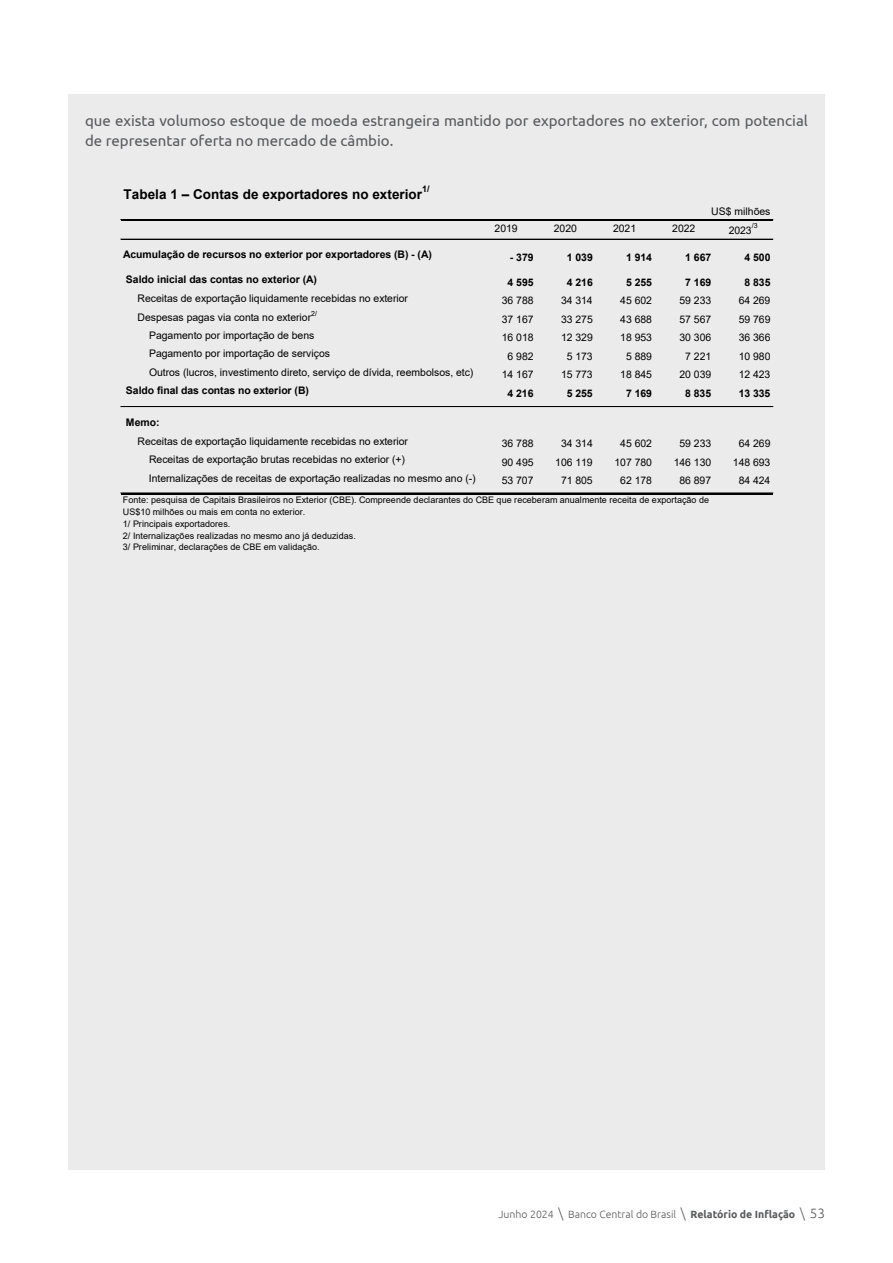
<style>
.page{position:relative;width:893px;height:1263px;background:#fff}
.page>*{position:absolute;margin:0;border:0;box-sizing:border-box;transform-origin:0 0}
.t1{font:15px/19.5px "Ubuntu";color:#58595b}
.t2{font:700 13.5px "Arial";color:#000}
.t3{font:10.5px "Arial";letter-spacing:-.005em;color:#000}
.t4{font:700 10.5px "Arial";letter-spacing:-.005em;color:#000}
.t5{font:300 10.5px "Ubuntu";color:#58595b}
.t6{font:9px/11.9px "Arial";letter-spacing:.005em;color:#000}
.t7{font:700 9px "Arial";color:#000}
.t8{font:7.05px "Arial";color:#000}
.s1{font-size:13.5px}
.s2{font-weight:700}
</style>
<div class="page">
<div style="left:68px;top:94px;width:757px;height:1075px;background:#ebebec"></div>
<hr style="left:121px;top:219px;width:652px;height:1px;background:#000">
<hr style="left:121px;top:220px;width:652px;height:1px;background:#000">
<hr style="left:121px;top:239px;width:652px;height:1px;background:#000">
<hr style="left:121px;top:406px;width:652px;height:1px;background:#000">
<hr style="left:121px;top:407px;width:652px;height:1px;background:#000">
<hr style="left:121px;top:493px;width:652px;height:1px;background:#000">
<h1 class="t1" style="left:85px;top:111px;width:724px">que exista volumoso estoque de moeda estrangeira mantido por exportadores no exterior, com potencial de representar oferta no mercado de câmbio.</h1>
<p class="t7" style="left:422px;top:182px;width:9px">1/</p>
<p class="t2" style="left:124px;top:184px;width:300px">Tabela 1 – Contas de exportadores no exterior</p>
<p class="t3" style="left:711px;top:204px;width:61px">US$ milhões</p>
<p class="t8" style="left:752px;top:221px;width:7px">/3</p>
<p class="t3" style="left:495px;top:222px;width:25px">2019</p>
<p class="t3" style="left:554px;top:222px;width:25px">2020</p>
<p class="t3" style="left:613px;top:222px;width:25px">2021</p>
<p class="t3" style="left:672px;top:222px;width:25px">2022</p>
<p class="t3" style="left:729px;top:223px;width:25px">2023</p>
<p class="t4" style="left:123px;top:247px;width:310px">Acumulação de recursos no exterior por exportadores (B) - (A)</p>
<p class="t4" style="left:510px;top:250px;width:25px">- 379</p>
<p class="t4" style="left:567px;top:250px;width:27px">1 039</p>
<p class="t4" style="left:626px;top:250px;width:27px">1 914</p>
<p class="t4" style="left:685px;top:250px;width:27px">1 667</p>
<p class="t4" style="left:744px;top:250px;width:27px">4 500</p>
<p class="t4" style="left:126px;top:272px;width:193px">Saldo inicial das contas no exterior (A)</p>
<p class="t4" style="left:508px;top:275px;width:27px">4 595</p>
<p class="t4" style="left:567px;top:275px;width:27px">4 216</p>
<p class="t4" style="left:626px;top:275px;width:27px">5 255</p>
<p class="t4" style="left:685px;top:275px;width:27px">7 169</p>
<p class="t4" style="left:744px;top:275px;width:27px">8 835</p>
<p class="t3" style="left:137px;top:291px;width:272px">Receitas de exportação liquidamente recebidas no exterior</p>
<p class="t3" style="left:502px;top:293px;width:33px">36 788</p>
<p class="t3" style="left:561px;top:293px;width:33px">34 314</p>
<p class="t3" style="left:620px;top:293px;width:33px">45 602</p>
<p class="t3" style="left:679px;top:293px;width:33px">59 233</p>
<p class="t3" style="left:739px;top:293px;width:33px">64 269</p>
<p class="t3" style="left:137px;top:310px;width:175px">Despesas pagas via conta no exterior</p>
<p class="t8" style="left:311px;top:309px;width:7px">2/</p>
<p class="t3" style="left:502px;top:312px;width:33px">37 167</p>
<p class="t3" style="left:561px;top:312px;width:33px">33 275</p>
<p class="t3" style="left:620px;top:312px;width:33px">43 688</p>
<p class="t3" style="left:679px;top:312px;width:33px">57 567</p>
<p class="t3" style="left:739px;top:312px;width:33px">59 769</p>
<p class="t3" style="left:149px;top:328px;width:167px">Pagamento por importação de bens</p>
<p class="t3" style="left:502px;top:330px;width:33px">16 018</p>
<p class="t3" style="left:561px;top:330px;width:33px">12 329</p>
<p class="t3" style="left:620px;top:330px;width:33px">18 953</p>
<p class="t3" style="left:679px;top:330px;width:33px">30 306</p>
<p class="t3" style="left:739px;top:330px;width:33px">36 366</p>
<p class="t3" style="left:149px;top:346px;width:182px">Pagamento por importação de serviços</p>
<p class="t3" style="left:508px;top:349px;width:27px">6 982</p>
<p class="t3" style="left:567px;top:349px;width:27px">5 173</p>
<p class="t3" style="left:626px;top:349px;width:27px">5 889</p>
<p class="t3" style="left:685px;top:349px;width:27px">7 221</p>
<p class="t3" style="left:739px;top:349px;width:33px">10 980</p>
<p class="t3" style="left:149px;top:365px;width:326px">Outros (lucros, investimento direto, serviço de dívida, reembolsos, etc)</p>
<p class="t3" style="left:502px;top:367px;width:33px">14 167</p>
<p class="t3" style="left:561px;top:367px;width:33px">15 773</p>
<p class="t3" style="left:620px;top:367px;width:33px">18 845</p>
<p class="t3" style="left:679px;top:367px;width:33px">20 039</p>
<p class="t3" style="left:739px;top:367px;width:33px">12 423</p>
<p class="t4" style="left:126px;top:383px;width:185px">Saldo final das contas no exterior (B)</p>
<p class="t4" style="left:508px;top:386px;width:27px">4 216</p>
<p class="t4" style="left:567px;top:386px;width:27px">5 255</p>
<p class="t4" style="left:626px;top:386px;width:27px">7 169</p>
<p class="t4" style="left:685px;top:386px;width:27px">8 835</p>
<p class="t4" style="left:739px;top:386px;width:33px">13 335</p>
<p class="t4" style="left:126px;top:415px;width:35px">Memo:</p>
<p class="t3" style="left:137px;top:434px;width:272px">Receitas de exportação liquidamente recebidas no exterior</p>
<p class="t3" style="left:502px;top:436px;width:33px">36 788</p>
<p class="t3" style="left:561px;top:436px;width:33px">34 314</p>
<p class="t3" style="left:620px;top:436px;width:33px">45 602</p>
<p class="t3" style="left:679px;top:436px;width:33px">59 233</p>
<p class="t3" style="left:739px;top:436px;width:33px">64 269</p>
<p class="t3" style="left:149px;top:452px;width:257px">Receitas de exportação brutas recebidas no exterior (+)</p>
<p class="t3" style="left:502px;top:455px;width:33px">90 495</p>
<p class="t3" style="left:555px;top:455px;width:39px">106 119</p>
<p class="t3" style="left:614px;top:455px;width:39px">107 780</p>
<p class="t3" style="left:674px;top:455px;width:39px">146 130</p>
<p class="t3" style="left:733px;top:455px;width:39px">148 693</p>
<p class="t3" style="left:149px;top:471px;width:328px">Internalizações de receitas de exportação realizadas no mesmo ano (-)</p>
<p class="t3" style="left:502px;top:473px;width:33px">53 707</p>
<p class="t3" style="left:561px;top:473px;width:33px">71 805</p>
<p class="t3" style="left:620px;top:473px;width:33px">62 178</p>
<p class="t3" style="left:679px;top:473px;width:33px">86 897</p>
<p class="t3" style="left:739px;top:473px;width:33px">84 424</p>
<p class="t6" style="left:123px;top:494px;width:588px">Fonte: pesquisa de Capitais Brasileiros no Exterior (CBE). Compreende declarantes do CBE que receberam anualmente receita de exportação de US$10 milhões ou mais em conta no exterior.<br>1/ Principais exportadores.<br>2/ Internalizações realizadas no mesmo ano já deduzidas.<br>3/ Preliminar, declarações de CBE em validação.</p>
<p class="t5" style="left:498px;top:1208px;width:328px">Junho 2024 <span class="s1">\</span> Banco Central do Brasil <span class="s1">\</span> <span class="s2">Relatório de Inflação</span> <span class="s1">\ 53</span></p>
</div>
